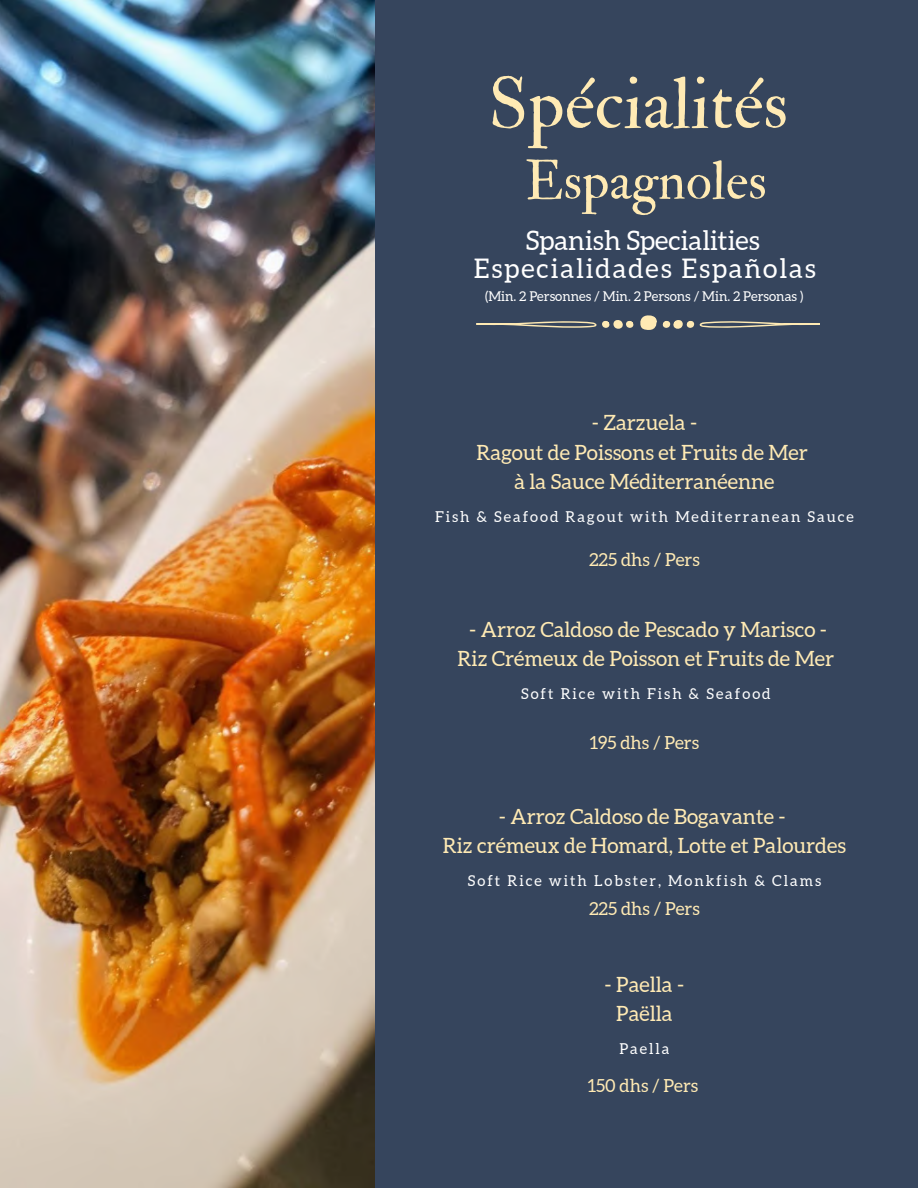
<style>
.page{position:relative;width:918px;height:1188px;background:#36455d}
.page>*{position:absolute;margin:0;border:0;box-sizing:border-box;transform-origin:0 0}
.t1{font:72px "IM FELL Double Pica Roman";color:#ffeab4}
.t2{font:54px "IM FELL Double Pica Roman";color:#ffeab4}
.t3{font:27px/28.2px "Aleo";letter-spacing:.07em;color:#fff;text-align:center}
.t4{font:21px/29.2px "Aleo";color:#ffeab4;text-align:center}
.t5{font:18px "Aleo";color:#ffeab4}
.t6{font:15px "Aleo";letter-spacing:.13em;color:#fff}
.t7{font:13.5px "Aleo";color:#fff}
</style>
<div class="page">
<img style="left:0;top:0;width:375px;height:1188px">
<svg style="left:476px;top:315px;width:344px;height:15px"></svg>
<h1 class="t1" style="left:488px;top:60px;width:301px">Spécialités</h1>
<h2 class="t2" style="left:525px;top:148px;width:243px">Espagnoles</h2>
<p class="t3" style="left:474px;top:226px;width:344px">Spanish Specialities<br>Especialidades Españolas</p>
<p class="t7" style="left:485px;top:289px;width:320px">(Min. 2 Personnes / Min. 2 Persons / Min. 2 Personas )</p>
<p class="t4" style="left:477px;top:408px;width:333px">- Zarzuela -<br>Ragout de Poissons et Fruits de Mer à la Sauce Méditerranéenne</p>
<p class="t6" style="left:435px;top:508px;width:420px">Fish &amp; Seafood Ragout with Mediterranean Sauce</p>
<p class="t5" style="left:589px;top:549px;width:112px">225 dhs / Pers</p>
<p class="t4" style="left:458px;top:614px;width:378px">- Arroz Caldoso de Pescado y Marisco -<br>Riz Crémeux de Poisson et Fruits de Mer</p>
<p class="t6" style="left:521px;top:685px;width:251px">Soft Rice with Fish &amp; Seafood</p>
<p class="t5" style="left:590px;top:732px;width:111px">195 dhs / Pers</p>
<p class="t4" style="left:443px;top:802px;width:405px">- Arroz Caldoso de Bogavante -<br>Riz crémeux de Homard, Lotte et Palourdes</p>
<p class="t6" style="left:468px;top:872px;width:355px">Soft Rice with Lobster, Monkfish &amp; Clams</p>
<p class="t5" style="left:589px;top:899px;width:112px">225 dhs / Pers</p>
<p class="t4" style="left:605px;top:970px;width:81px">- Paella -<br>Paëlla</p>
<p class="t6" style="left:620px;top:1040px;width:52px">Paella</p>
<p class="t5" style="left:588px;top:1076px;width:112px">150 dhs / Pers</p>
</div>
